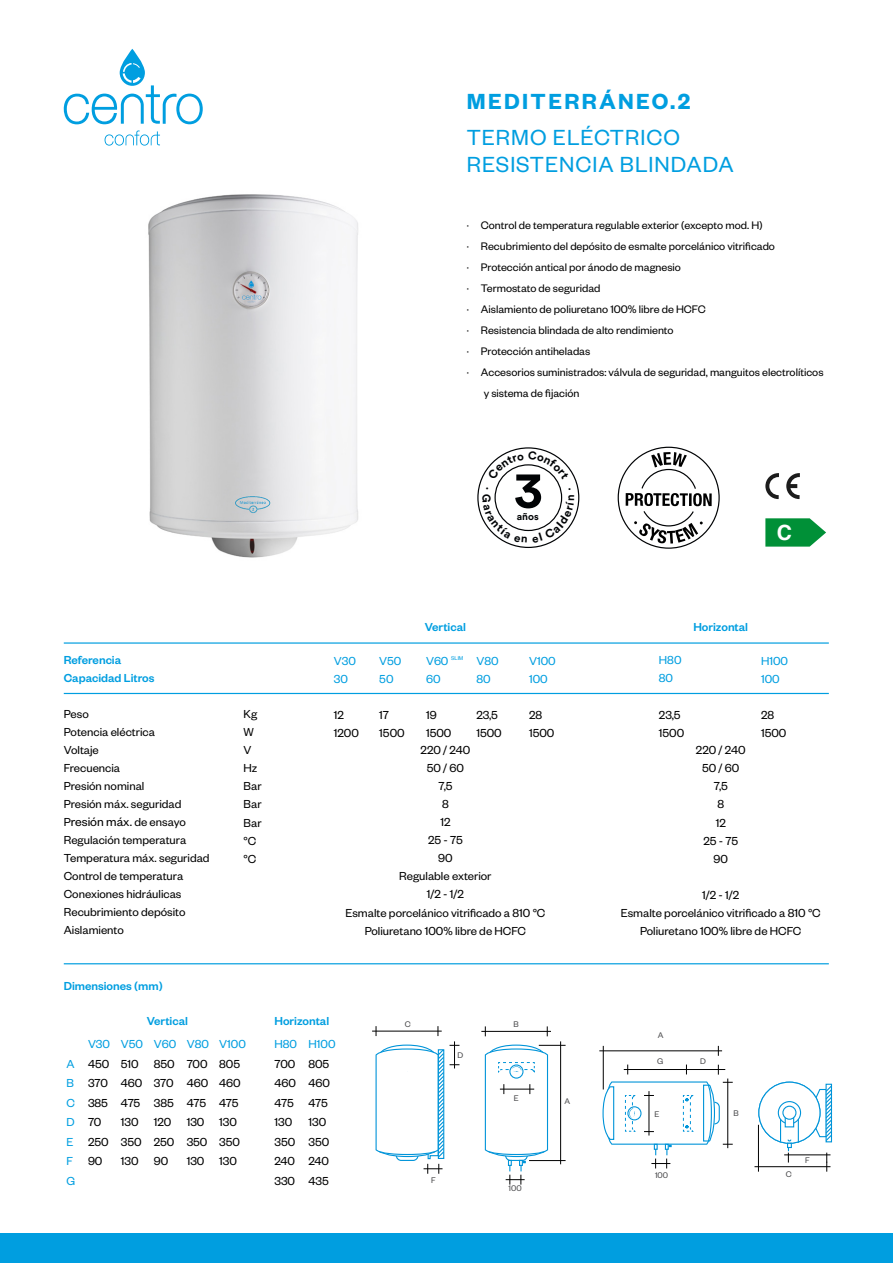
<style>
.page{position:relative;width:893px;height:1263px;background:#fff}
.page>*{position:absolute;margin:0;border:0;box-sizing:border-box;transform-origin:0 0}
.t1{font:700 51.15px "Circular Std";color:#010305}
.t2{font:24px/27px "Founders Grotesk";letter-spacing:.04em;color:#009ee0}
.t3{font:600 24px "Founders Grotesk";letter-spacing:.1em;color:#009ee0}
.t4{font:700 21px "Helvetica";color:#fff}
.t5{font:13.5px "Founders Grotesk";color:#000}
.t6{font:12.75px/18px "Founders Grotesk";color:#000}
.t7{font:500 12.75px/18px "Founders Grotesk";color:#009ee0}
.t8{font:12.75px/18px "Founders Grotesk";color:#009ee0}
.t9{font:12px "Founders Grotesk";color:#000}
.t10{font:700 10.05px "Circular Std";color:#010305}
.t11{font:9px "Founders Grotesk";color:#4b4b4d}
.t12{font:6px "Founders Grotesk";color:#009ee0}
.s1{font-size:12.75px}
</style>
<div class="page">
<svg style="left:765px;top:473px;width:14px;height:26px"></svg>
<svg style="left:786px;top:473px;width:14px;height:26px"></svg>
<div style="left:0;top:1234px;width:893px;height:29px;background:#009ee0"></div>
<svg style="left:105px;top:130px;width:55px;height:16px"></svg>
<svg style="left:64px;top:49px;width:139px;height:75px"></svg>
<img style="left:148px;top:194px;width:210px;height:364px">
<svg style="left:626px;top:452px;width:86px;height:92px"></svg>
<hr style="left:64px;top:642px;width:765px;height:2px;background:#009ee0">
<hr style="left:64px;top:963px;width:765px;height:1px;background:#009ee0">
<hr style="left:64px;top:693px;width:765px;height:1px;background:#009ee0">
<hr style="left:372px;top:1031px;width:70px;height:1px;background:#000">
<svg style="left:375px;top:1026px;width:84px;height:148px"></svg>
<hr style="left:560px;top:1041px;width:1px;height:123px;background:#000">
<hr style="left:481px;top:1031px;width:70px;height:1px;background:#000">
<svg style="left:484px;top:1044px;width:82px;height:140px"></svg>
<div style="left:758px;top:1081px;width:62px;height:63px;border:1px solid #0094d9;border-radius:50%"></div>
<svg style="left:778px;top:1101px;width:22px;height:23px"></svg>
<div style="left:778px;top:1101px;width:23px;height:23px;border:1px solid #0094d9;border-radius:50%"></div>
<hr style="left:754px;top:1166px;width:76px;height:1px;background:#000">
<hr style="left:758px;top:1125px;width:1px;height:47px;background:#000">
<div style="left:785px;top:1112px;width:9px;height:15px;background:#fff;border:1px solid #0094d9"></div>
<svg style="left:780px;top:1119px;width:1px;height:23px"></svg>
<svg style="left:798px;top:1119px;width:1px;height:23px"></svg>
<div style="left:783px;top:1106px;width:13px;height:13px;background:#fff;border-radius:50%"></div>
<div style="left:782px;top:1106px;width:14px;height:14px;border:1px solid #0094d9;border-radius:50%"></div>
<svg style="left:807px;top:1084px;width:26px;height:58px"></svg>
<hr style="left:599px;top:1050px;width:123px;height:1px;background:#000">
<hr style="left:624px;top:1069px;width:101px;height:1px;background:#000">
<hr style="left:727px;top:1078px;width:1px;height:70px;background:#000">
<hr style="left:603px;top:1046px;width:1px;height:43px;background:#000">
<hr style="left:784px;top:1154px;width:46px;height:1px;background:#000">
<svg style="left:826px;top:1152px;width:1px;height:20px"></svg>
<svg style="left:602px;top:1081px;width:131px;height:87px"></svg>
<svg style="left:765px;top:518px;width:61px;height:29px;background:#29a157"></svg>
<svg style="left:787px;top:1139px;width:5px;height:23px"></svg>
<svg style="left:477px;top:447px;width:103px;height:101px"></svg>
<h2 class="t3" style="left:467px;top:86px;width:225px">MEDITERRÁNEO.2</h2>
<h2 class="t2" style="left:467px;top:122px;width:269px">TERMO ELÉCTRICO<br>RESISTENCIA BLINDADA</h2>
<p class="t9" style="left:467px;top:218px;width:298px">· Control de temperatura regulable exterior (excepto mod. H)</p>
<p class="t9" style="left:467px;top:239px;width:310px">· Recubrimiento del depósito de esmalte porcelánico vitrificado</p>
<p class="t9" style="left:467px;top:260px;width:216px">· Protección antical por ánodo de magnesio</p>
<p class="t9" style="left:467px;top:281px;width:135px">· Termostato de seguridad</p>
<p class="t9" style="left:467px;top:302px;width:241px">· Aislamiento de poliuretano 100% libre de HCFC</p>
<p class="t9" style="left:467px;top:323px;width:208px">· Resistencia blindada de alto rendimiento</p>
<p class="t9" style="left:467px;top:344px;width:125px">· Protección antiheladas</p>
<p class="t9" style="left:467px;top:365px;width:358px">· Accesorios suministrados: válvula de seguridad, manguitos electrolíticos</p>
<p class="t9" style="left:484px;top:386px;width:97px">y sistema de fijación</p>
<h1 class="t1" style="left:514px;top:457px;width:30px">3</h1>
<p class="t10" style="left:517px;top:510px;width:23px">años</p>
<h3 class="t4" style="left:777px;top:524px;width:17px">C</h3>
<p class="t7" style="left:64px;top:651px;width:92px">Referencia<br>Capacidad Litros</p>
<p class="t6" style="left:64px;top:705px;width:119px">Peso<br>Potencia eléctrica<br>Voltaje<br>Frecuencia<br>Presión nominal<br>Presión máx. seguridad</p>
<p class="t5" style="left:64px;top:814px;width:124px"><span class="s1">P</span>resión máx. <span class="s1">de ensayo</span></p>
<p class="t6" style="left:64px;top:831px;width:147px">Regulación temperatura<br>Temperatura máx. seguridad<br>Control de temperatura<br>Conexiones hidráulicas<br>Recubrimiento depósito<br>Aislamiento</p>
<p class="t6" style="left:244px;top:705px;width:19px">Kg<br>W<br>V<br>Hz<br>Bar<br>Bar<br>Bar °C °C</p>
<p class="t8" style="left:334px;top:651px;width:24px">V30<br>30</p>
<p class="t6" style="left:334px;top:705px;width:27px">12<br>1200</p>
<p class="t8" style="left:379px;top:651px;width:24px">V50<br>50</p>
<p class="t6" style="left:379px;top:705px;width:27px">17<br>1500</p>
<p class="t7" style="left:425px;top:617px;width:43px">Vertical</p>
<p class="t12" style="left:451px;top:655px;width:14px">SLIM</p>
<p class="t8" style="left:426px;top:651px;width:24px">V60<br>60</p>
<p class="t6" style="left:426px;top:705px;width:27px">19<br>1500</p>
<p class="t8" style="left:476px;top:651px;width:24px">V80<br>80</p>
<p class="t6" style="left:476px;top:705px;width:27px">23,5<br>1500</p>
<p class="t8" style="left:529px;top:651px;width:28px">V100<br>100</p>
<p class="t6" style="left:529px;top:705px;width:27px">28<br>1500</p>
<p class="t8" style="left:659px;top:651px;width:24px">H80<br>80</p>
<p class="t6" style="left:659px;top:705px;width:27px">23,5<br>1500</p>
<p class="t7" style="left:693px;top:617px;width:56px">Horizontal</p>
<p class="t8" style="left:761px;top:651px;width:29px">H100<br>100</p>
<p class="t6" style="left:761px;top:705px;width:27px">28<br>1500</p>
<p class="t6" style="left:346px;top:741px;width:201px;text-align:center">220 / 240<br>50 / 60<br>7,5<br>8<br>12<br>25 - 75<br>90<br>Regulable exterior<br>1/2 - 1/2<br>Esmalte porcelánico vitrificado a 810 °C<br>Poliuretano 100% libre de HCFC</p>
<p class="t6" style="left:696px;top:741px;width:51px;text-align:center">220 / 240<br>50 / 60<br>7,5<br>8<br>12<br>25 - 75<br>90</p>
<p class="t6" style="left:621px;top:885px;width:201px;text-align:center">1/2 - 1/2<br>Esmalte porcelánico vitrificado a 810 °C<br>Poliuretano 100% libre de HCFC</p>
<p class="t7" style="left:64px;top:976px;width:100px">Dimensiones (mm)</p>
<p class="t8" style="left:66px;top:1053px;width:10px;line-height:19.5px">A<br>B<br>C<br>D<br>E<br>F<br>G</p>
<p class="t8" style="left:88px;top:1034px;width:24px">V30</p>
<p class="t6" style="left:88px;top:1053px;width:23px;line-height:19.5px">450<br>370<br>385<br>70<br>250<br>90</p>
<p class="t7" style="left:147px;top:1012px;width:43px">Vertical</p>
<p class="t8" style="left:121px;top:1034px;width:24px">V50</p>
<p class="t6" style="left:121px;top:1053px;width:23px;line-height:19.5px">510<br>460<br>475<br>130<br>350<br>130</p>
<p class="t8" style="left:154px;top:1034px;width:24px">V60</p>
<p class="t6" style="left:154px;top:1053px;width:22px;line-height:19.5px">850<br>370<br>385<br>120<br>250<br>90</p>
<p class="t8" style="left:187px;top:1034px;width:24px">V80</p>
<p class="t6" style="left:187px;top:1053px;width:23px;line-height:19.5px">700<br>460<br>475<br>130<br>350<br>130</p>
<p class="t8" style="left:219px;top:1034px;width:28px">V100</p>
<p class="t6" style="left:219px;top:1053px;width:23px;line-height:19.5px">805<br>460<br>475<br>130<br>350<br>130</p>
<p class="t7" style="left:274px;top:1012px;width:56px">Horizontal</p>
<p class="t8" style="left:274px;top:1034px;width:24px">H80</p>
<p class="t6" style="left:274px;top:1053px;width:23px;line-height:19.5px">700<br>460<br>475<br>130<br>350<br>240<br>330</p>
<p class="t8" style="left:308px;top:1034px;width:29px">H100</p>
<p class="t6" style="left:308px;top:1053px;width:23px;line-height:19.5px">805<br>460<br>475<br>130<br>350<br>240<br>435</p>
<p class="t11" style="left:405px;top:1018px;width:7px">C</p>
<p class="t11" style="left:457px;top:1049px;width:7px">D</p>
<p class="t11" style="left:431px;top:1174px;width:6px">F</p>
<p class="t11" style="left:513px;top:1018px;width:7px">B</p>
<p class="t11" style="left:514px;top:1092px;width:6px">E</p>
<p class="t11" style="left:509px;top:1183px;width:15px">100</p>
<p class="t11" style="left:564px;top:1096px;width:7px">A</p>
<p class="t11" style="left:658px;top:1029px;width:7px">A</p>
<p class="t11" style="left:657px;top:1056px;width:8px">G</p>
<p class="t11" style="left:700px;top:1056px;width:7px">D</p>
<p class="t11" style="left:654px;top:1109px;width:6px">E</p>
<p class="t11" style="left:655px;top:1169px;width:15px">100</p>
<p class="t11" style="left:733px;top:1108px;width:7px">B</p>
<p class="t11" style="left:786px;top:1168px;width:7px">C</p>
<p class="t11" style="left:805px;top:1155px;width:6px">F</p>
</div>
